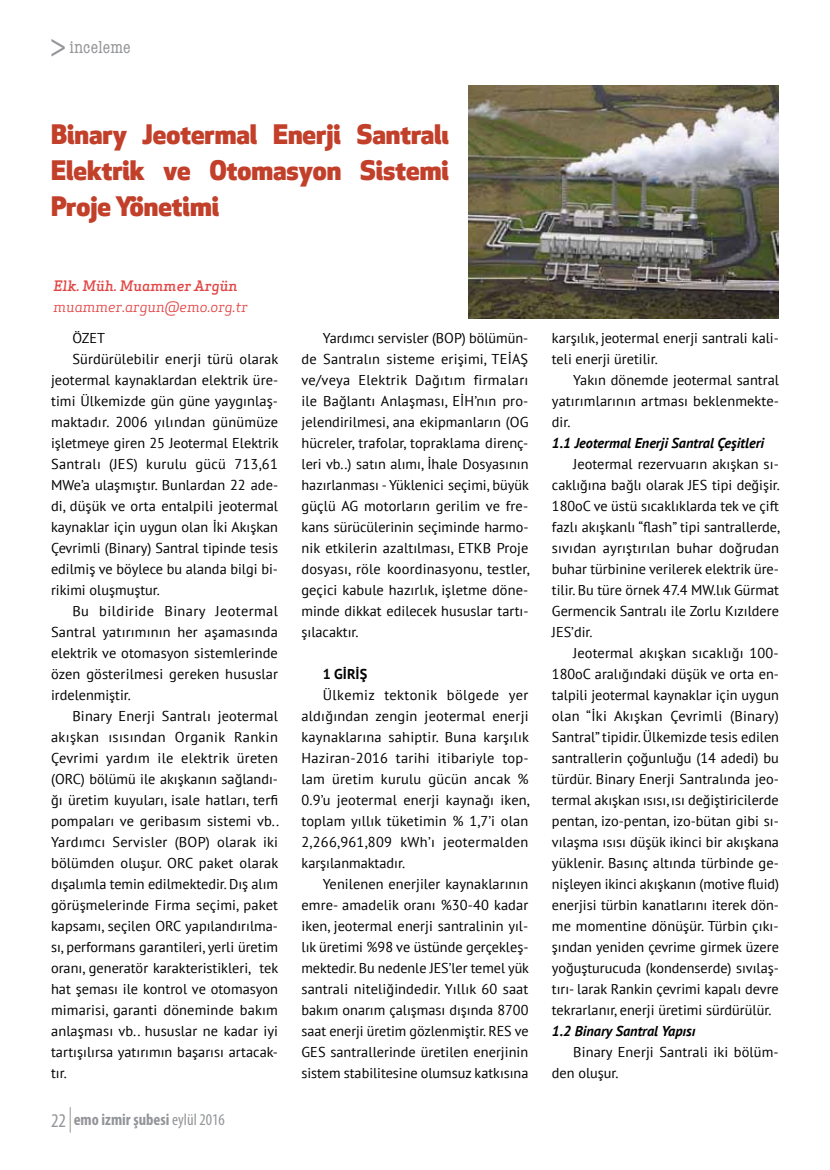
<style>
.page{position:relative;width:830px;height:1170px;background:#fff}
.page>*{position:absolute;margin:0;border:0;box-sizing:border-box;transform-origin:0 0}
.t1{font:33px "Apex New";color:#939598}
.t2{font:800 26.25px/36px "Apex New";color:#c23f2a;text-align:justify}
.t3{font:condensed 18px "American Typewriter";letter-spacing:.01em;color:#939598}
.t4{font:700 condensed 16.5px "Myriad Pro";color:#939598}
.t5{font:14.25px/21px "PT Sans";letter-spacing:.005em;color:#000;text-align:justify}
.t6{font:italic 700 14.25px "PT Sans";color:#000}
.t7{font:14.25px "PT Sans";letter-spacing:.025em;color:#000}
.t8{font:14.25px "PT Sans";letter-spacing:.03em;color:#000}
.t9{font:700 14.25px "PT Sans";color:#000}
.t10{font:italic 14.1px "Apex Serif";color:#e24443}
.t11{font:italic 500 14.1px "Apex Serif";color:#e24443}
.s1{font-weight:400;font-size:19.5px}
.s2{font-weight:400}
</style>
<div class="page">
<svg style="left:70px;top:1107px;width:1px;height:25px"></svg>
<img style="left:468px;top:85px;width:310px;height:233px">
<h1 class="t1" style="left:50px;top:26px;width:18px">&gt;</h1>
<p class="t3" style="left:69px;top:33px;width:63px">inceleme</p>
<h2 class="t2" style="left:51px;top:116px;width:399px">Binary Jeotermal Enerji Santralı Elektrik ve Otomasyon Sistemi Proje Yönetimi</h2>
<p class="t11" style="left:53px;top:276px;width:185px">Elk. Müh. Muammer Argün</p>
<p class="t10" style="left:53px;top:297px;width:196px">muammer.argun@emo.org.tr</p>
<p class="t5" style="left:72px;top:327px;width:34px">ÖZET</p>
<p class="t5" style="left:72px;top:348px;width:207px">Sürdürülebilir enerji türü olarak</p>
<p class="t5" style="left:51px;top:369px;width:228px">jeotermal kaynaklardan elektrik üre-</p>
<p class="t5" style="left:51px;top:390px;width:228px">timi Ülkemizde gün güne yaygınlaş-</p>
<p class="t5" style="left:51px;top:411px;width:228px">maktadır. 2006 yılından günümüze</p>
<p class="t5" style="left:51px;top:432px;width:229px">işletmeye giren 25 Jeotermal Elektrik</p>
<p class="t5" style="left:51px;top:453px;width:228px">Santralı (JES) kurulu gücü 713,61</p>
<p class="t5" style="left:51px;top:474px;width:228px">MWe’a ulaşmıştır. Bunlardan 22 ade-</p>
<p class="t5" style="left:51px;top:495px;width:228px">di, düşük ve orta entalpili jeotermal</p>
<p class="t5" style="left:51px;top:516px;width:228px">kaynaklar için uygun olan İki Akışkan</p>
<p class="t5" style="left:51px;top:537px;width:228px">Çevrimli (Binary) Santral tipinde tesis</p>
<p class="t5" style="left:51px;top:558px;width:228px">edilmiş ve böylece bu alanda bilgi bi-</p>
<p class="t5" style="left:51px;top:579px;width:110px">rikimi oluşmuştur.</p>
<p class="t8" style="left:72px;top:601px;width:207px">Bu bildiride Binary Jeotermal</p>
<p class="t5" style="left:51px;top:621px;width:228px">Santral yatırımının her aşamasında</p>
<p class="t5" style="left:51px;top:642px;width:228px">elektrik ve otomasyon sistemlerinde</p>
<p class="t5" style="left:51px;top:663px;width:228px">özen gösterilmesi gereken hususlar</p>
<p class="t5" style="left:51px;top:684px;width:81px">irdelenmiştir.</p>
<p class="t5" style="left:72px;top:705px;width:207px">Binary Enerji Santralı jeotermal</p>
<p class="t7" style="left:51px;top:727px;width:228px">akışkan ısısından Organik Rankin</p>
<p class="t5" style="left:51px;top:747px;width:228px">Çevrimi yardım ile elektrik üreten</p>
<p class="t5" style="left:51px;top:768px;width:228px">(ORC) bölümü ile akışkanın sağlandı-</p>
<p class="t5" style="left:51px;top:789px;width:228px">ğı üretim kuyuları, isale hatları, terfi</p>
<p class="t5" style="left:51px;top:810px;width:229px">pompaları ve geribasım sistemi vb..</p>
<p class="t5" style="left:51px;top:831px;width:228px">Yardımcı Servisler (BOP) olarak iki</p>
<p class="t5" style="left:51px;top:852px;width:229px">bölümden oluşur. ORC paket olarak</p>
<p class="t5" style="left:51px;top:873px;width:228px">dışalımla temin edilmektedir. Dış alım</p>
<p class="t5" style="left:51px;top:894px;width:228px">görüşmelerinde Firma seçimi, paket</p>
<p class="t5" style="left:51px;top:915px;width:228px">kapsamı, seçilen ORC yapılandırılma-</p>
<p class="t5" style="left:51px;top:936px;width:228px">sı, performans garantileri, yerli üretim</p>
<p class="t5" style="left:51px;top:957px;width:229px">oranı, generatör karakteristikleri, tek</p>
<p class="t5" style="left:51px;top:978px;width:228px">hat şeması ile kontrol ve otomasyon</p>
<p class="t5" style="left:51px;top:999px;width:228px">mimarisi, garanti döneminde bakım</p>
<p class="t5" style="left:51px;top:1020px;width:228px">anlaşması vb.. hususlar ne kadar iyi</p>
<p class="t5" style="left:51px;top:1041px;width:228px">tartışılırsa yatırımın başarısı artacak-</p>
<p class="t5" style="left:51px;top:1062px;width:17px">tır.</p>
<p class="t4" style="left:51px;top:1109px;width:175px"><span class="s1">22</span> emo izmir şubesi <span class="s2">eylül 2016</span></p>
<p class="t5" style="left:301px;top:327px;width:229px;text-indent:21px">Yardımcı servisler (BOP) bölümün&shy;de Santralın sisteme erişimi, TEİAŞ ve/veya Elektrik Dağıtım firmaları ile Bağlantı Anlaşması, EİH’nın pro&shy;jelendirilmesi, ana ekipmanların (OG hücreler, trafolar, topraklama direnç&shy;leri vb..) satın alımı, İhale Dosyasının hazırlanması - Yüklenici seçimi, büyük güçlü AG motorların gerilim ve fre&shy;kans sürücülerinin seçiminde harmo&shy;nik etkilerin azaltılması, ETKB Proje dosyası, röle koordinasyonu, testler, geçici kabule hazırlık, işletme döne&shy;minde dikkat edilecek hususlar tartı&shy;şılacaktır.</p>
<p class="t9" style="left:322px;top:664px;width:46px">1 GİRİŞ</p>
<p class="t5" style="left:301px;top:684px;width:229px;text-indent:21px">Ülkemiz tektonik bölgede yer aldığından zengin jeotermal enerji kaynaklarına sahiptir. Buna karşılık Haziran-2016 tarihi itibariyle top&shy;lam üretim kurulu gücün ancak % 0.9’u jeotermal enerji kaynağı iken, toplam yıllık tüketimin % 1,7’i olan 2,266,961,809 kWh’ı jeotermalden karşılanmaktadır.</p>
<p class="t5" style="left:301px;top:873px;width:229px;text-indent:21px">Yenilenen enerjiler kaynaklarının emre- amadelik oranı %30-40 kadar iken, jeotermal enerji santralinin yıl&shy;lık üretimi %98 ve üstünde gerçekleş&shy;mektedir. Bu nedenle JES’ler temel yük santrali niteliğindedir. Yıllık 60 saat bakım onarım çalışması dışında 8700 saat enerji üretim gözlenmiştir. RES ve GES santrallerinde üretilen enerjinin sistem stabilitesine olumsuz katkısına</p>
<p class="t5" style="left:551px;top:327px;width:228px">karşılık, jeotermal enerji santrali kali&shy;teli enerji üretilir.</p>
<p class="t5" style="left:551px;top:369px;width:228px;text-indent:21px">Yakın dönemde jeotermal santral yatırımlarının artması beklenmekte&shy;dir.</p>
<p class="t6" style="left:551px;top:433px;width:214px">1.1 Jeotermal Enerji Santral Çeşitleri</p>
<p class="t5" style="left:551px;top:453px;width:229px;text-indent:21px">Jeotermal rezervuarın akışkan sı&shy;caklığına bağlı olarak JES tipi değişir.<br>180oC ve üstü sıcaklıklarda tek ve çift fazlı akışkanlı “flash” tipi santrallerde, sıvıdan ayrıştırılan buhar doğrudan buhar türbinine verilerek elektrik üre&shy;tilir. Bu türe örnek 47.4 MW.lık Gürmat Germencik Santralı ile Zorlu Kızıldere JES’dir.</p>
<p class="t5" style="left:551px;top:642px;width:228px;text-indent:21px">Jeotermal akışkan sıcaklığı 100- 180oC aralığındaki düşük ve orta en&shy;talpili jeotermal kaynaklar için uygun olan “İki Akışkan Çevrimli (Binary)<br>Santral” tipidir. Ülkemizde tesis edilen santrallerin çoğunluğu (14 adedi) bu türdür. Binary Enerji Santralında jeo&shy;termal akışkan ısısı, ısı değiştiricilerde pentan, izo-pentan, izo-bütan gibi sı&shy;vılaşma ısısı düşük ikinci bir akışkana yüklenir. Basınç altında türbinde ge&shy;nişleyen ikinci akışkanın (motive fluid) enerjisi türbin kanatlarını iterek dön&shy;me momentine dönüşür. Türbin çıkı&shy;şından yeniden çevrime girmek üzere yoğuşturucuda (kondenserde) sıvılaş&shy;tırı- larak Rankin çevrimi kapalı devre tekrarlanır, enerji üretimi sürdürülür.</p>
<p class="t6" style="left:551px;top:1021px;width:145px">1.2 Binary Santral Yapısı</p>
<p class="t5" style="left:551px;top:1041px;width:228px;text-indent:21px">Binary Enerji Santrali iki bölüm&shy;den oluşur.</p>
</div>
